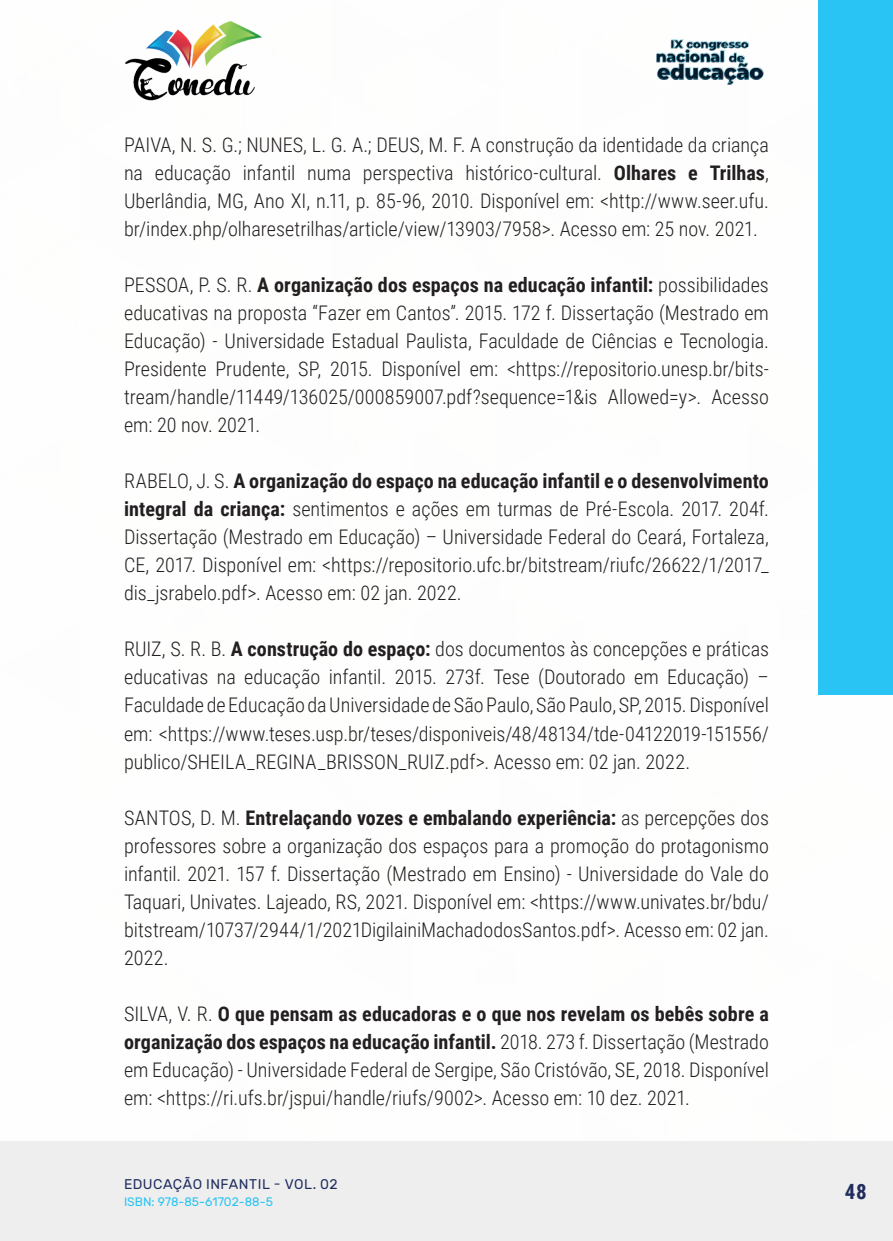
<style>
.page{position:relative;width:893px;height:1241px;background:#fff}
.page>*{position:absolute;margin:0;border:0;box-sizing:border-box;transform-origin:0 0}
.t1{font:700 21px "Roboto Condensed";color:#202d5e}
._17_REFERENCIAS{font:300 20.12px/28px "Roboto Condensed";color:#231f20;text-align:justify}
.t2{font:14px "Rubik";letter-spacing:.035em;color:#202d5e}
.t3{font:12.25px "Rubik";color:#29c4f3}
.s1{font-weight:700}
</style>
<div class="page">
<div style="left:0;top:1141px;width:893px;height:99px;background:#eeeeef"></div>
<div style="left:819px;top:0;width:74px;height:694px;background:#29c4f3"></div>
<img style="left:125px;top:20px;width:137px;height:81px">
<img style="left:656px;top:39px;width:108px;height:46px">
<p class="_17_REFERENCIAS" style="left:124px;top:130px;width:646px">PAIVA, N. S. G.; NUNES, L. G. A.; DEUS, M. F. A construção da identidade da criança na educação infantil numa perspectiva histórico-cultural. <span class="s1">Olhares e Trilhas</span>, Uberlândia, MG, Ano XI, n.11, p. 85-96, 2010. Disponível em: &lt;http://www.seer.ufu. br/index.php/olharesetrilhas/article/view/13903/7958&gt;. Acesso em: 25 nov. 2021.</p>
<p class="_17_REFERENCIAS" style="left:124px;top:270px;width:646px">PESSOA, P. S. R. <span class="s1">A organização dos espaços na educação infantil:</span> possibilidades educativas na proposta “Fazer em Cantos”. 2015. 172 f. Dissertação (Mestrado em Educação) - Universidade Estadual Paulista, Faculdade de Ciências e Tecnologia.<br>Presidente Prudente, SP, 2015. Disponível em: &lt;https://repositorio.unesp.br/bits&shy;tream/handle/11449/136025/000859007.pdf?sequence=1&amp;is Allowed=y&gt;. Acesso em: 20 nov. 2021.</p>
<p class="_17_REFERENCIAS" style="left:124px;top:466px;width:646px">RABELO, J. S. <span class="s1">A organização do espaço na educação infantil e o desenvolvimento integral da criança:</span> sentimentos e ações em turmas de Pré-Escola. 2017. 204f.<br>Dissertação (Mestrado em Educação) – Universidade Federal do Ceará, Fortaleza, CE, 2017. Disponível em: &lt;https://repositorio.ufc.br/bitstream/riufc/26622/1/2017_ dis_jsrabelo.pdf&gt;. Acesso em: 02 jan. 2022.</p>
<p class="_17_REFERENCIAS" style="left:124px;top:634px;width:646px">RUIZ, S. R. B. <span class="s1">A construção do espaço:</span> dos documentos às concepções e práticas educativas na educação infantil. 2015. 273f. Tese (Doutorado em Educação) – Faculdade de Educação da Universidade de São Paulo, São Paulo, SP, 2015. Disponível em: &lt;https://www.teses.usp.br/teses/disponiveis/48/48134/tde-04122019-151556/ publico/SHEILA_REGINA_BRISSON_RUIZ.pdf&gt;. Acesso em: 02 jan. 2022.</p>
<p class="_17_REFERENCIAS" style="left:124px;top:802px;width:646px">SANTOS, D. M. <span class="s1">Entrelaçando vozes e embalando experiência:</span> as percepções dos professores sobre a organização dos espaços para a promoção do protagonismo infantil. 2021. 157 f. Dissertação (Mestrado em Ensino) - Universidade do Vale do Taquari, Univates. Lajeado, RS, 2021. Disponível em: &lt;https://www.univates.br/bdu/ bitstream/10737/2944/1/2021DigilainiMachadodosSantos.pdf&gt;. Acesso em: 02 jan.<br>2022.</p>
<p class="_17_REFERENCIAS" style="left:124px;top:998px;width:646px">SILVA, V. R. <span class="s1">O que pensam as educadoras e o que nos revelam os bebês sobre a organização dos espaços na educação infantil.</span> 2018. 273 f. Dissertação (Mestrado em Educação) - Universidade Federal de Sergipe, São Cristóvão, SE, 2018. Disponível em: &lt;https://ri.ufs.br/jspui/handle/riufs/9002&gt;. Acesso em: 10 dez. 2021.</p>
<p class="t2" style="left:124px;top:1175px;width:215px">EDUCAÇÃO INFANTIL - VOL. 02</p>
<p class="t3" style="left:124px;top:1194px;width:150px">ISBN: 978-85-61702-88-5</p>
<p class="t1" style="left:845px;top:1176px;width:23px">48</p>
</div>
